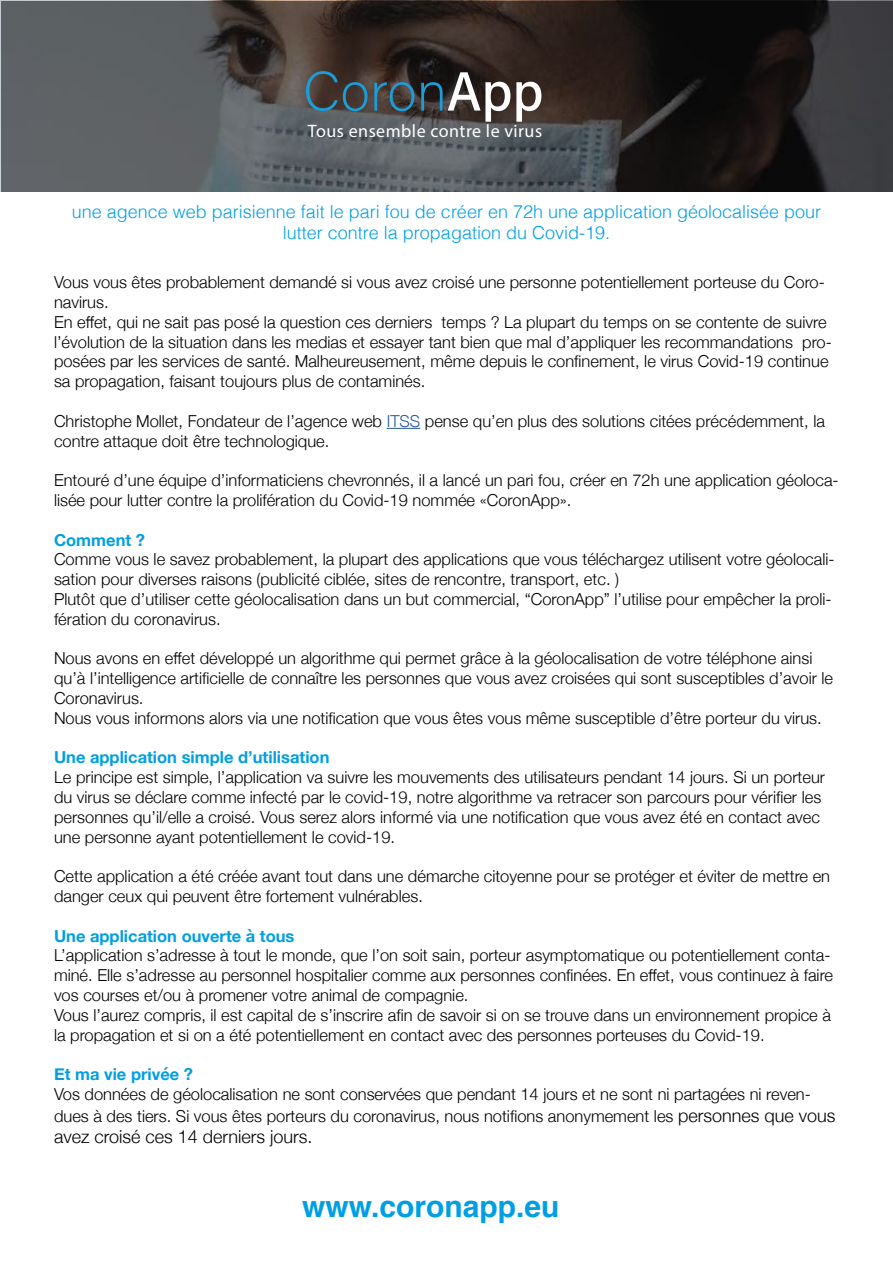
<style>
.page{position:relative;width:893px;height:1263px;background:#fff}
.page>*{position:absolute;margin:0;border:0;box-sizing:border-box;transform-origin:0 0}
.t1{font:700 30px "Helvetica";color:#009fe3}
.t2{font:300 18px/21.6px "Helvetica";color:#009fe3;text-align:center}
.t3{font:300 18px "Helvetica Neue";color:#000}
.t4{font:18px "Myriad Pro";letter-spacing:.025em;color:#fff}
.t5{font:300 16.5px/19.8px "Helvetica Neue";color:#000}
.t6{font:700 16.5px "Helvetica Neue";color:#009fe3}
.s1{color:#275b9b}
.s2{font-size:18px}
</style>
<div class="page">
<svg style="left:1px;top:1px;width:891px;height:190px;background:#3f3e3f"></svg>
<hr style="left:387px;top:428px;width:33px;height:1px;background:#275b9b">
<svg style="left:306px;top:71px;width:61px;height:40px;background:#483832"></svg>
<svg style="left:374px;top:82px;width:40px;height:29px"></svg>
<svg style="left:421px;top:72px;width:89px;height:50px;background:#2f2623"></svg>
<svg style="left:516px;top:82px;width:25px;height:40px"></svg>
<p class="t4" style="left:308px;top:119px;width:236px">Tous ensemble contre le virus</p>
<p class="t2" style="left:72px;top:199px;width:751px">une agence web parisienne fait le pari fou de créer en 72h une application géolocalisée pour lutter contre la propagation du Covid-19.</p>
<p class="t5" style="left:54px;top:271px;width:779px">Vous vous êtes probablement demandé si vous avez croisé une personne potentiellement porteuse du Coro&shy;navirus.<br>En effet, qui ne sait pas posé la question ces derniers temps ? La plupart du temps on se contente de suivre l’évolution de la situation dans les medias et essayer tant bien que mal d’appliquer les recommandations pro&shy;posées par les services de santé. Malheureusement, même depuis le confinement, le virus Covid-19 continue sa propagation, faisant toujours plus de contaminés.</p>
<p class="t5" style="left:54px;top:410px;width:772px">Christophe Mollet, Fondateur de l’agence web <span class="s1">ITSS</span> pense qu’en plus des solutions citées précédemment, la contre attaque doit être technologique.</p>
<p class="t5" style="left:54px;top:469px;width:786px">Entouré d’une équipe d’informaticiens chevronnés, il a lancé un pari fou, créer en 72h une application géoloca&shy;lisée pour lutter contre la prolifération du Covid-19 nommée «CoronApp».</p>
<p class="t6" style="left:54px;top:527px;width:93px">Comment ?</p>
<p class="t5" style="left:54px;top:548px;width:782px">Comme vous le savez probablement, la plupart des applications que vous téléchargez utilisent votre géolocali&shy;sation pour diverses raisons (publicité ciblée, sites de rencontre, transport, etc. )<br>Plutôt que d’utiliser cette géolocalisation dans un but commercial, “CoronApp” l’utilise pour empêcher la proli&shy;fération du coronavirus.</p>
<p class="t5" style="left:54px;top:647px;width:781px">Nous avons en effet développé un algorithme qui permet grâce à la géolocalisation de votre téléphone ainsi qu’à l’intelligence artificielle de connaître les personnes que vous avez croisées qui sont susceptibles d’avoir le Coronavirus.<br>Nous vous informons alors via une notification que vous êtes vous même susceptible d’être porteur du virus.</p>
<p class="t6" style="left:54px;top:744px;width:277px">Une application simple d’utilisation</p>
<p class="t5" style="left:54px;top:766px;width:773px">Le principe est simple, l’application va suivre les mouvements des utilisateurs pendant 14 jours. Si un porteur du virus se déclare comme infecté par le covid-19, notre algorithme va retracer son parcours pour vérifier les personnes qu’il/elle a croisé. Vous serez alors informé via une notification que vous avez été en contact avec une personne ayant potentiellement le covid-19.</p>
<p class="t5" style="left:54px;top:865px;width:778px">Cette application a été créée avant tout dans une démarche citoyenne pour se protéger et éviter de mettre en danger ceux qui peuvent être fortement vulnérables.</p>
<p class="t6" style="left:54px;top:923px;width:242px">Une application ouverte à tous</p>
<p class="t5" style="left:54px;top:944px;width:781px">L’application s’adresse à tout le monde, que l’on soit sain, porteur asymptomatique ou potentiellement conta&shy;miné. Elle s’adresse au personnel hospitalier comme aux personnes confinées. En effet, vous continuez à faire vos courses et/ou à promener votre animal de compagnie.<br>Vous l’aurez compris, il est capital de s’inscrire afin de savoir si on se trouve dans un environnement propice à la propagation et si on a été potentiellement en contact avec des personnes porteuses du Covid-19.</p>
<p class="t6" style="left:54px;top:1061px;width:141px">Et ma vie privée ?</p>
<p class="t5" style="left:54px;top:1082px;width:783px;line-height:21.6px">Vos données de géolocalisation ne sont conservées que pendant 14 jours et ne sont ni partagées ni reven&shy;dues à des tiers. Si vous êtes porteurs du coronavirus, nous notifions anonymement les <span class="s2">personnes que vous</span></p>
<p class="t3" style="left:54px;top:1122px;width:260px">avez croisé ces 14 derniers jours.</p>
<h1 class="t1" style="left:302px;top:1182px;width:259px">www.coronapp.eu</h1>
</div>
